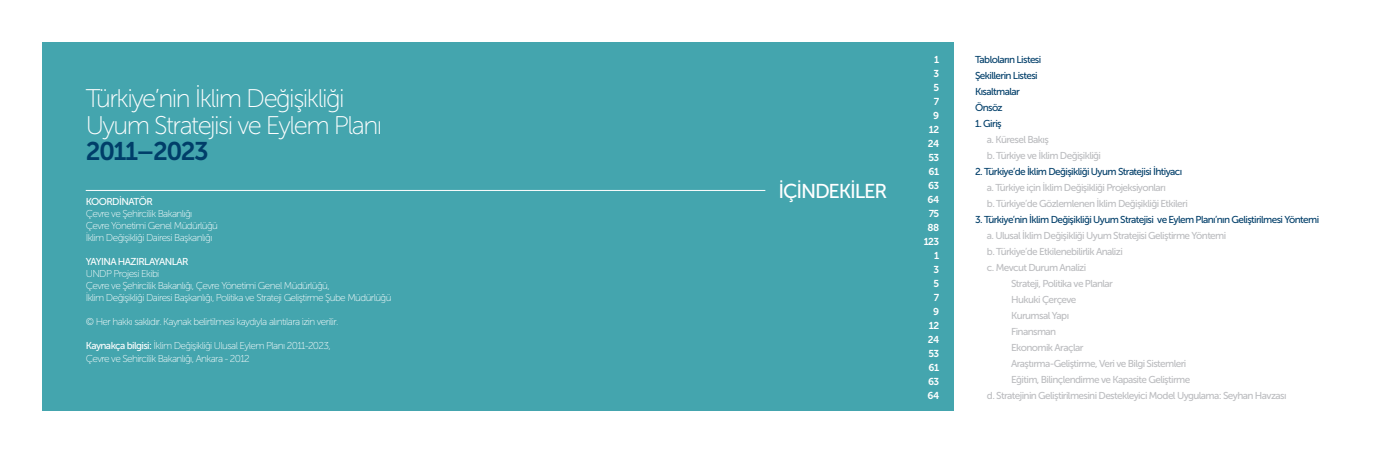
<style>
.page{position:relative;width:1389px;height:468px;background:#fff}
.page>*{position:absolute;margin:0;border:0;box-sizing:border-box;transform-origin:0 0}
.t1{font:25.5px/27.3px "Museo Sans 100";letter-spacing:-.06em;color:#fff}
.t2{font:25.5px "Museo Sans 700";letter-spacing:-.06em;color:#003e69}
.t3{font:20px "Museo Sans 500";letter-spacing:-.06em;color:#fff}
.t4{font:10px/16px "Museo Sans 500";letter-spacing:-.06em;color:#bcbdc0}
.t5{font:10px/12px "Museo Sans 100";letter-spacing:-.06em;color:#fff}
.t6{font:10px/16px "Museo Sans 500";letter-spacing:-.06em;color:#003e69}
.t7{font:10px/14px "Museo Sans 700";letter-spacing:-.06em;color:#fff;text-align:right}
.t8{font:10px "Museo Sans 500";letter-spacing:-.06em;color:#fff}
.s1{font-family:"Museo Sans 500"}
</style>
<div class="page">
<div style="left:43px;top:43px;width:911px;height:368px;background:#44a5ae"></div>
<hr style="left:86px;top:190px;width:679px;height:1px;background:#fff">
<h1 class="t1" style="left:86px;top:85px;width:298px">Türkiye’nin İklim Değişikliği<br>Uyum Stratejisi ve Eylem Planı</h1>
<h1 class="t2" style="left:86px;top:137px;width:125px">2011–2023</h1>
<p class="t8" style="left:86px;top:196px;width:69px">KOORDİNATÖR</p>
<p class="t5" style="left:86px;top:208px;width:134px">Çevre ve Şehircilik Bakanlığı<br>Çevre Yönetimi Genel Müdürlüğü<br>İklim Değişikliği Dairesi Başkanlığı</p>
<p class="t8" style="left:86px;top:256px;width:104px">YAYINA HAZIRLAYANLAR</p>
<p class="t5" style="left:86px;top:268px;width:307px">UNDP Projesi Ekibi<br>Çevre ve Şehircilik Bakanlığı, Çevre Yönetimi Genel Müdürlüğü,<br>İklim Değişikliği Dairesi Başkanlığı, Politika ve Strateji Geliştirme Şube Müdürlüğü</p>
<p class="t5" style="left:86px;top:316px;width:254px">© Her hakkı saklıdır. Kaynak belirtilmesi kaydıyla alıntılara izin verilir.</p>
<p class="t5" style="left:86px;top:340px;width:246px"><span class="s1">Kaynakça bilgisi:</span> İklim Değişikliği Ulusal Eylem Planı 2011-2023,<br>Çevre ve Sehircilik Bakanlığı, Ankara - 2012</p>
<h2 class="t3" style="left:779px;top:180px;width:110px">İÇİNDEKİLER</h2>
<p class="t7" style="left:924px;top:52px;width:17px">1<br>3<br>5<br>7<br>9<br>12<br>24<br>53<br>61<br>63<br>64<br>75<br>88<br>123<br>1<br>3<br>5<br>7<br>9<br>12<br>24<br>53<br>61<br>63<br>64</p>
<p class="t6" style="left:975px;top:51px;width:68px">Tabloların Listesi<br>Şekillerin Listesi<br>Kısaltmalar<br>Önsöz</p>
<p class="t6" style="left:975px;top:115px;width:28px">1. Giriş</p>
<p class="t4" style="left:987px;top:131px;width:116px">a. Küresel Bakış<br>b. Türkiye ve İklim Değişikliği</p>
<p class="t6" style="left:975px;top:163px;width:209px">2. Türkiye’de İklim Değişikliği Uyum Stratejisi İhtiyacı</p>
<p class="t4" style="left:987px;top:179px;width:202px">a. Türkiye için İklim Değişikliği Projeksiyonları<br>b. Türkiye’de Gözlemlenen İklim Değişikliği Etkileri</p>
<p class="t6" style="left:975px;top:211px;width:346px">3. Türkiye’nin İklim Değişikliği Uyum Stratejisi ve Eylem Planı’nın Geliştirilmesi Yöntemi</p>
<p class="t4" style="left:987px;top:227px;width:241px">a. Ulusal İklim Değişikliği Uyum Stratejisi Geliştirme Yöntemi</p>
<p class="t4" style="left:987px;top:243px;width:137px">b. Türkiye’de Etkilenebilirlik Analizi</p>
<p class="t4" style="left:987px;top:259px;width:101px">c. Mevcut Durum Analizi</p>
<p class="t4" style="left:1011px;top:275px;width:103px">Strateji, Politika ve Planlar</p>
<p class="t4" style="left:1011px;top:291px;width:67px">Hukuki Çerçeve</p>
<p class="t4" style="left:1011px;top:307px;width:60px">Kurumsal Yapı</p>
<p class="t4" style="left:1011px;top:323px;width:47px">Finansman</p>
<p class="t4" style="left:1011px;top:339px;width:74px">Ekonomik Araçlar</p>
<p class="t4" style="left:1011px;top:355px;width:177px">Araştırma-Geliştirme, Veri ve Bilgi Sistemleri</p>
<p class="t4" style="left:1011px;top:371px;width:181px">Eğitim, Bilinçlendirme ve Kapasite Geliştirme</p>
<p class="t4" style="left:987px;top:387px;width:301px">d. Stratejinin Geliştirilmesini Destekleyici Model Uygulama: Seyhan Havzası</p>
</div>
